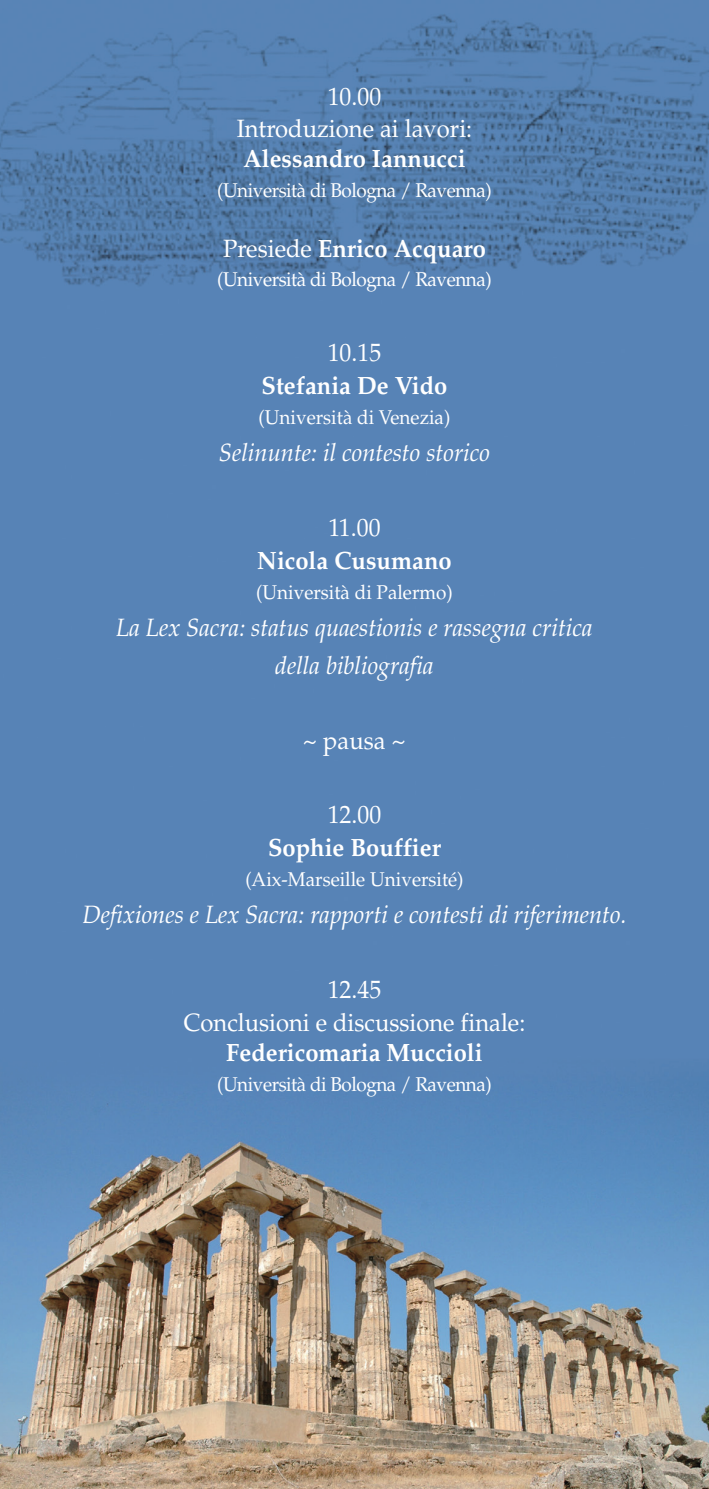
<style>
.page{position:relative;width:709px;height:1489px;background:#fff}
.page>*{position:absolute;margin:0;border:0;box-sizing:border-box;transform-origin:0 0}
.t1{font:italic 25px/37.5px "Palatino";color:#fff;text-align:center;scale:.95 1}
.t2{font:700 25px "Palatino";color:#fff;scale:.95 1}
.t3{font:25px/32.5px "Palatino";color:#fff;text-align:center;scale:.95 1}
.t4{font:20px "Palatino";letter-spacing:-.025em;color:#fff;scale:.95 1}
.t5{font:20px "Palatino";color:#fff;scale:.95 1}
.s1{font-weight:400}
</style>
<div class="page">
<img style="left:0;top:0;width:709px;height:1488px">
<p class="t3" style="left:237px;top:83px;width:249px">10.00<br>Introduzione ai lavori:</p>
<p class="t2" style="left:243px;top:149px;width:235px">Alessandro Iannucci</p>
<p class="t4" style="left:217px;top:182px;width:290px">(Università di Bologna / Ravenna)</p>
<p class="t2" style="left:223px;top:238px;width:278px"><span class="s1">Presiede</span> Enrico Acquaro</p>
<p class="t4" style="left:217px;top:272px;width:290px">(Università di Bologna / Ravenna)</p>
<p class="t3" style="left:328px;top:339px;width:58px">10.15</p>
<p class="t2" style="left:261px;top:376px;width:197px">Stefania De Vido</p>
<p class="t5" style="left:258px;top:409px;width:203px">(Università di Venezia)</p>
<p class="t1" style="left:219px;top:437px;width:287px">Selinunte: il contesto storico</p>
<p class="t3" style="left:328px;top:514px;width:56px">11.00</p>
<p class="t2" style="left:257px;top:550px;width:206px">Nicola Cusumano</p>
<p class="t5" style="left:256px;top:584px;width:208px">(Università di Palermo)</p>
<p class="t1" style="left:116px;top:611px;width:503px">La Lex Sacra: status quaestionis e rassegna critica della bibliografia</p>
<p class="t3" style="left:303px;top:726px;width:110px">~ pausa ~</p>
<p class="t3" style="left:328px;top:801px;width:58px">12.00</p>
<p class="t2" style="left:268px;top:838px;width:184px">Sophie Bouffier</p>
<p class="t5" style="left:245px;top:871px;width:231px">(Aix-Marseille Université)</p>
<p class="t1" style="left:82px;top:898px;width:574px">Defixiones e Lex Sacra: rapporti e contesti di riferimento.</p>
<p class="t3" style="left:184px;top:976px;width:361px">12.45<br>Conclusioni e discussione finale:</p>
<p class="t2" style="left:226px;top:1042px;width:271px">Federicomaria Muccioli</p>
<p class="t4" style="left:217px;top:1075px;width:290px">(Università di Bologna / Ravenna)</p>
</div>
